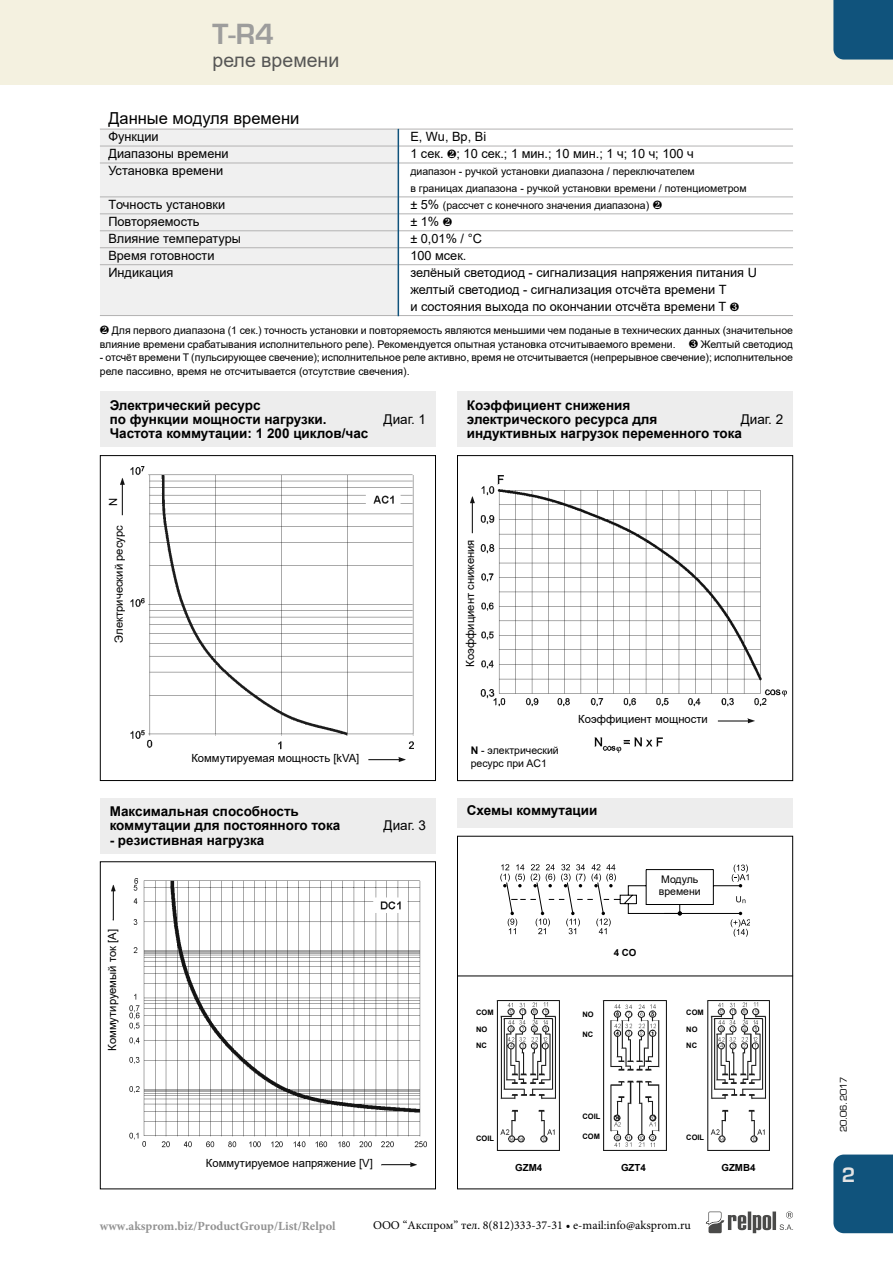
<style>
.page{position:relative;width:893px;height:1263px;background:#fff}
.page>*{position:absolute;margin:0;border:0;box-sizing:border-box;transform-origin:0 0}
.t1{font:700 27px "Euromode";color:#9d9d9c}
.t2{font:19.5px "Arial";color:#575756}
.t3{font:700 19.5px "Euromode";color:#e3e3e3}
.t4{font:16.5px "Arial";color:#000}
.t5{font:700 13.5px/14.2px "Arial";color:#000}
.t6{font:13.5px "Arial";color:#000}
.t7{font:12.75px/17px "Arial";color:#000}
.t8{font:700 12.45px "Minion Pro";color:#929292}
.t9{font:12px "Minion Pro";color:#000}
.t10{font:11.25px "Arial";color:#000}
.t11{font:10.5px/17px "Arial";color:#000}
.t12{font:700 9.75px "Arial";color:#000}
.t13{font:9px "Euromode";color:#000}
.t14{font:700 7.5px "Arial";color:#000}
.s1{font-size:12.75px}
.s2{font-weight:700}
</style>
<div class="page">
<svg style="left:706px;top:1211px;width:87px;height:22px"></svg>
<div style="left:0;top:0;width:893px;height:85px;background:#f4f1e0"></div>
<div style="left:833px;top:1154px;width:60px;height:79px;background:#10537c"></div>
<div style="left:833px;top:0;width:60px;height:60px;background:#10537c"></div>
<div style="left:100px;top:129px;width:298px;height:187px;background:#f0f0f0"></div>
<hr style="left:398px;top:129px;width:395px;height:1px;background:#b3b2b2">
<hr style="left:398px;top:146px;width:395px;height:1px;background:#b3b2b2">
<hr style="left:398px;top:163px;width:395px;height:1px;background:#b3b2b2">
<hr style="left:398px;top:196px;width:395px;height:1px;background:#b3b2b2">
<hr style="left:398px;top:213px;width:395px;height:1px;background:#b3b2b2">
<hr style="left:398px;top:230px;width:395px;height:1px;background:#b3b2b2">
<hr style="left:398px;top:247px;width:395px;height:1px;background:#b3b2b2">
<hr style="left:398px;top:264px;width:395px;height:1px;background:#b3b2b2">
<hr style="left:398px;top:315px;width:395px;height:1px;background:#b3b2b2">
<hr style="left:100px;top:129px;width:298px;height:1px;background:#b3b2b2">
<hr style="left:100px;top:146px;width:298px;height:1px;background:#b3b2b2">
<hr style="left:100px;top:163px;width:298px;height:1px;background:#b3b2b2">
<hr style="left:100px;top:196px;width:298px;height:1px;background:#b3b2b2">
<hr style="left:100px;top:213px;width:298px;height:1px;background:#b3b2b2">
<hr style="left:100px;top:230px;width:298px;height:1px;background:#b3b2b2">
<hr style="left:100px;top:247px;width:298px;height:1px;background:#b3b2b2">
<hr style="left:100px;top:264px;width:298px;height:1px;background:#b3b2b2">
<hr style="left:100px;top:315px;width:298px;height:1px;background:#b3b2b2">
<hr style="left:398px;top:129px;width:1px;height:187px;background:#10537c">
<div style="left:457px;top:798px;width:336px;height:30px;background:#ededed"></div>
<div style="left:457px;top:836px;width:336px;height:353px;border:1px solid #000"></div>
<svg style="left:500px;top:864px;width:250px;height:72px"></svg>
<img style="left:707px;top:1000px;width:63px;height:150px">
<img style="left:497px;top:1000px;width:63px;height:151px">
<img style="left:602px;top:1000px;width:64px;height:151px">
<hr style="left:457px;top:975px;width:336px;height:1px;background:#000">
<div style="left:100px;top:392px;width:336px;height:55px;background:#ededed"></div>
<div style="left:100px;top:455px;width:336px;height:326px;border:1px solid #000"></div>
<img style="left:121px;top:467px;width:292px;height:294px">
<div style="left:457px;top:392px;width:336px;height:55px;background:#ededed"></div>
<div style="left:457px;top:455px;width:336px;height:326px;border:1px solid #000"></div>
<img style="left:471px;top:475px;width:315px;height:277px">
<div style="left:100px;top:798px;width:336px;height:55px;background:#ededed"></div>
<div style="left:100px;top:861px;width:336px;height:328px;border:1px solid #000"></div>
<img style="left:111px;top:878px;width:315px;height:289px">
<h1 class="t1" style="left:213px;top:18px;width:63px">T-R4</h1>
<h2 class="t2" style="left:213px;top:46px;width:128px">реле времени</h2>
<h3 class="t4" style="left:108px;top:107px;width:192px">Данные модуля времени</h3>
<p class="t7" style="left:108px;top:128px;width:122px">Функции<br>Диапазоны времени<br>Установка времени</p>
<p class="t7" style="left:108px;top:196px;width:134px">Tочность установки<br>Повторяемость<br>Влияние температуры<br>Время готовности<br>Индикация</p>
<p class="t7" style="left:410px;top:128px;width:285px">E, Wu, Bp, Bi<br>1 сек. ❷; 10 сек.; 1 мин.; 10 мин.; 1 ч; 10 ч; 100 ч</p>
<p class="t11" style="left:410px;top:163px;width:338px">диапазон - ручкой установки диапазона / переключателем<br>в границах диапазона - ручкой установки времени / потенциометром <span class="s1">± 5%</span> (рассчет с конечного значения диапазона) ❷</p>
<p class="t7" style="left:410px;top:213px;width:348px">± 1% ❷<br>± 0,01% / °C<br>100 мсек.<br>зелёный светодиод - сигнализация напряжения питания U желтый светодиод - сигнализация отсчёта времени T<br>и состояния выхода по окончании отсчёта времени T ❸</p>
<p class="t11" style="left:100px;top:324px;width:695px;line-height:13.5px">❷ Для первого диапазона (1 сек.) точность установки и повторяемость являются меньшими чем поданые в технических данных (значительное влияние времени срабатывания исполнительного реле). Рекомендуется опытная установка отсчитываемого времени. ❸ Желтый светодиод</p>
<p class="t11" style="left:100px;top:351px;width:695px;line-height:13.5px">- отсчёт времени Т (пульсирующее свечение); исполнительное реле активно, время не отсчитывается (непрерывное свечение); исполнительное реле пассивно, время не отсчитывается (отсутствие свечения).</p>
<p class="t5" style="left:110px;top:398px;width:218px">Электрический ресурс<br>по функции мощности нагрузки.</p>
<p class="t5" style="left:110px;top:427px;width:260px">Частота коммутации: 1 200 циклов/час</p>
<p class="t6" style="left:384px;top:410px;width:44px">Диаг. 1</p>
<p class="t10" style="left:105px;top:506px;width:10px;rotate:-90deg">N</p>
<p class="t10" style="left:111px;top:642px;width:119px;rotate:-90deg">Электрический ресурс</p>
<p class="t10" style="left:191px;top:751px;width:170px">Коммутируемая мощность [kVA]</p>
<p class="t5" style="left:110px;top:804px;width:232px">Максимальная способность коммутации для постоянного тока</p>
<p class="t5" style="left:110px;top:833px;width:156px">- резистивная нагрузка</p>
<p class="t6" style="left:384px;top:816px;width:44px">Диаг. 3</p>
<p class="t10" style="left:105px;top:1051px;width:123px;rotate:-90deg">Коммутируемый ток [A]</p>
<p class="t10" style="left:206px;top:1155px;width:168px">Коммутируемое напряжение [V]</p>
<p class="t5" style="left:467px;top:398px;width:192px">Коэффициент снижения электрического ресурса для</p>
<p class="t6" style="left:741px;top:410px;width:44px">Диаг. 2</p>
<p class="t5" style="left:467px;top:427px;width:277px">индуктивных нагрузок переменного тока</p>
<p class="t10" style="left:462px;top:667px;width:129px;rotate:-90deg">Коэффициент снижения</p>
<p class="t11" style="left:471px;top:744px;width:90px;line-height:12.6px"><span class="s2">N</span> - электрический ресурс при AC1</p>
<p class="t10" style="left:578px;top:711px;width:131px">Коэффициент мощности</p>
<p class="t5" style="left:467px;top:804px;width:132px">Схемы коммутации</p>
<p class="t14" style="left:476px;top:1007px;width:19px">COM</p>
<p class="t14" style="left:476px;top:1024px;width:13px">NO</p>
<p class="t14" style="left:476px;top:1040px;width:12px">NC</p>
<p class="t12" style="left:614px;top:946px;width:24px">4 CO</p>
<p class="t14" style="left:583px;top:1009px;width:13px">NO</p>
<p class="t14" style="left:583px;top:1029px;width:12px">NC</p>
<p class="t11" style="left:659px;top:873px;width:43px;line-height:12px">Модуль времени</p>
<p class="t14" style="left:686px;top:1007px;width:19px">COM</p>
<p class="t14" style="left:686px;top:1024px;width:13px">NO</p>
<p class="t14" style="left:686px;top:1040px;width:12px">NC</p>
<p class="t14" style="left:476px;top:1133px;width:19px">COIL</p>
<p class="t14" style="left:583px;top:1111px;width:19px">COIL</p>
<p class="t14" style="left:583px;top:1131px;width:19px">COM</p>
<p class="t12" style="left:515px;top:1160px;width:29px">GZM4</p>
<p class="t12" style="left:621px;top:1160px;width:26px">GZT4</p>
<p class="t14" style="left:686px;top:1132px;width:19px">COIL</p>
<p class="t12" style="left:721px;top:1160px;width:36px">GZMB4</p>
<p class="t8" style="left:100px;top:1217px;width:237px">www.aksprom.biz/ProductGroup/List/Relpol</p>
<p class="t9" style="left:373px;top:1217px;width:319px">ООО “Акспром” тел. 8(812)333-37-31 • e-mail:info@aksprom.ru</p>
<p class="t13" style="left:838px;top:1132px;width:57px;rotate:-90deg">20.06.2017</p>
<h2 class="t3" style="left:842px;top:1163px;width:15px">2</h2>
</div>
